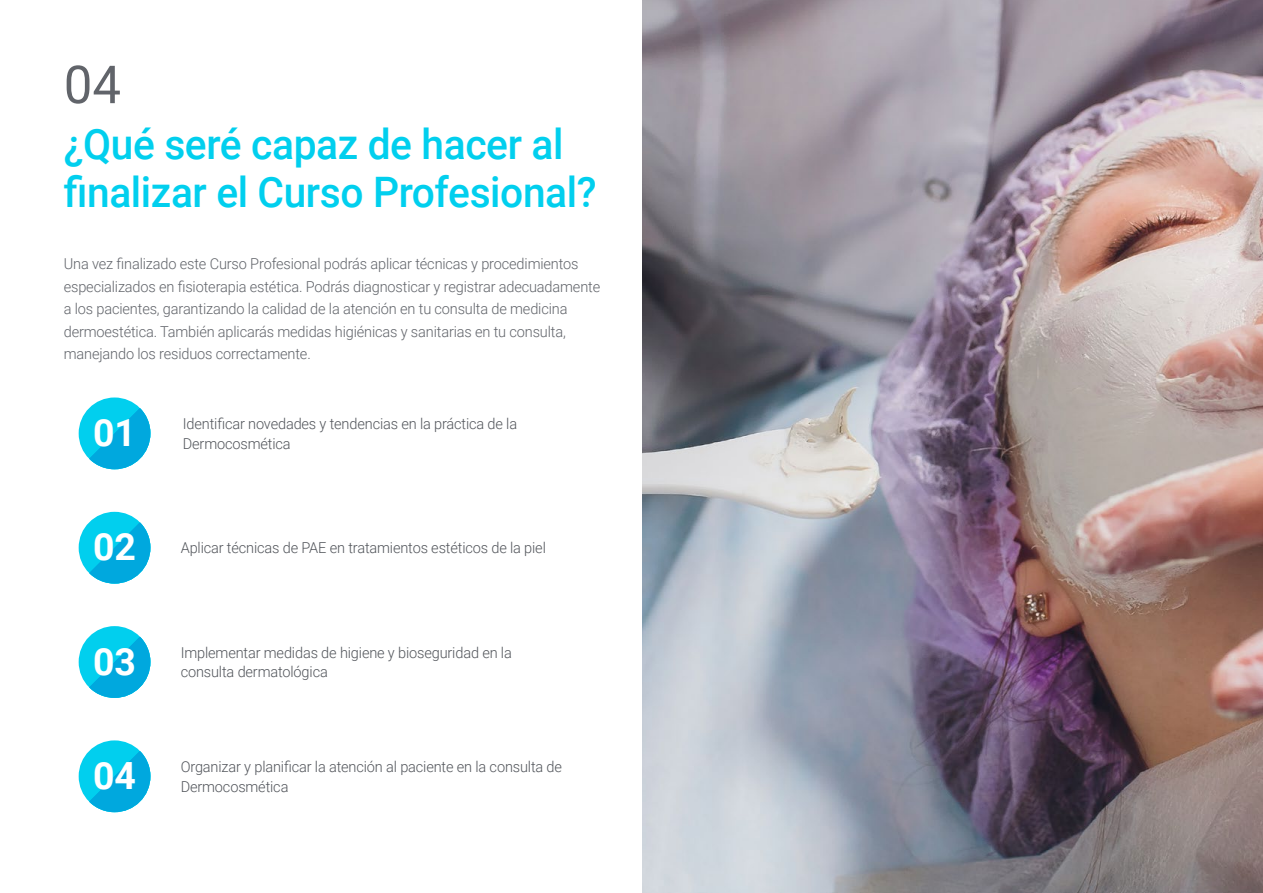
<style>
.page{position:relative;width:1263px;height:893px;background:#fff}
.page>*{position:absolute;margin:0;border:0;box-sizing:border-box;transform-origin:0 0}
.t1{font:52.5px "Roboto";color:#61646a}
.t2{font:500 42px/48px "Roboto";letter-spacing:-.01em;color:#01cfee}
.t3{font:700 37.5px "Roboto";color:#fff}
.t4{font:300 15px/22.5px "Roboto";letter-spacing:-.01em;color:#61646a}
.t5{font:300 15px/19.5px "Roboto";letter-spacing:-.01em;color:#52555b}
</style>
<div class="page">
<img style="left:642px;top:0;width:621px;height:893px">
<div style="left:79px;top:512px;width:71px;height:72px;background:#01cfee;border-radius:50%"></div>
<svg style="left:89px;top:522px;width:61px;height:62px"></svg>
<div style="left:79px;top:740px;width:71px;height:72px;background:#01cfee;border-radius:50%"></div>
<svg style="left:89px;top:751px;width:61px;height:61px"></svg>
<div style="left:79px;top:626px;width:71px;height:72px;background:#01cfee;border-radius:50%"></div>
<svg style="left:89px;top:637px;width:61px;height:61px"></svg>
<div style="left:79px;top:397px;width:71px;height:72px;background:#01cfee;border-radius:50%"></div>
<svg style="left:89px;top:408px;width:61px;height:61px"></svg>
<h1 class="t1" style="left:64px;top:48px;width:59px">04</h1>
<h2 class="t2" style="left:64px;top:119px;width:534px">¿Qué seré capaz de hacer al finalizar el Curso Profesional?</h2>
<p class="t4" style="left:64px;top:252px;width:538px">Una vez finalizado este Curso Profesional podrás aplicar técnicas y procedimientos especializados en fisioterapia estética. Podrás diagnosticar y registrar adecuadamente a los pacientes, garantizando la calidad de la atención en tu consulta de medicina dermoestética. También aplicarás medidas higiénicas y sanitarias en tu consulta, manejando los residuos correctamente.</p>
<h3 class="t3" style="left:93px;top:407px;width:45px">01</h3>
<p class="t5" style="left:183px;top:414px;width:336px">Identificar novedades y tendencias en la práctica de la</p>
<p class="t5" style="left:183px;top:433px;width:109px">Dermocosmética</p>
<h3 class="t3" style="left:93px;top:521px;width:45px">02</h3>
<p class="t5" style="left:181px;top:538px;width:367px">Aplicar técnicas de PAE en tratamientos estéticos de la piel</p>
<h3 class="t3" style="left:93px;top:635px;width:45px">03</h3>
<p class="t5" style="left:181px;top:642px;width:333px">Implementar medidas de higiene y bioseguridad en la consulta dermatológica</p>
<h3 class="t3" style="left:93px;top:749px;width:45px">04</h3>
<p class="t5" style="left:181px;top:756px;width:383px">Organizar y planificar la atención al paciente en la consulta de<br>Dermocosmética</p>
</div>
